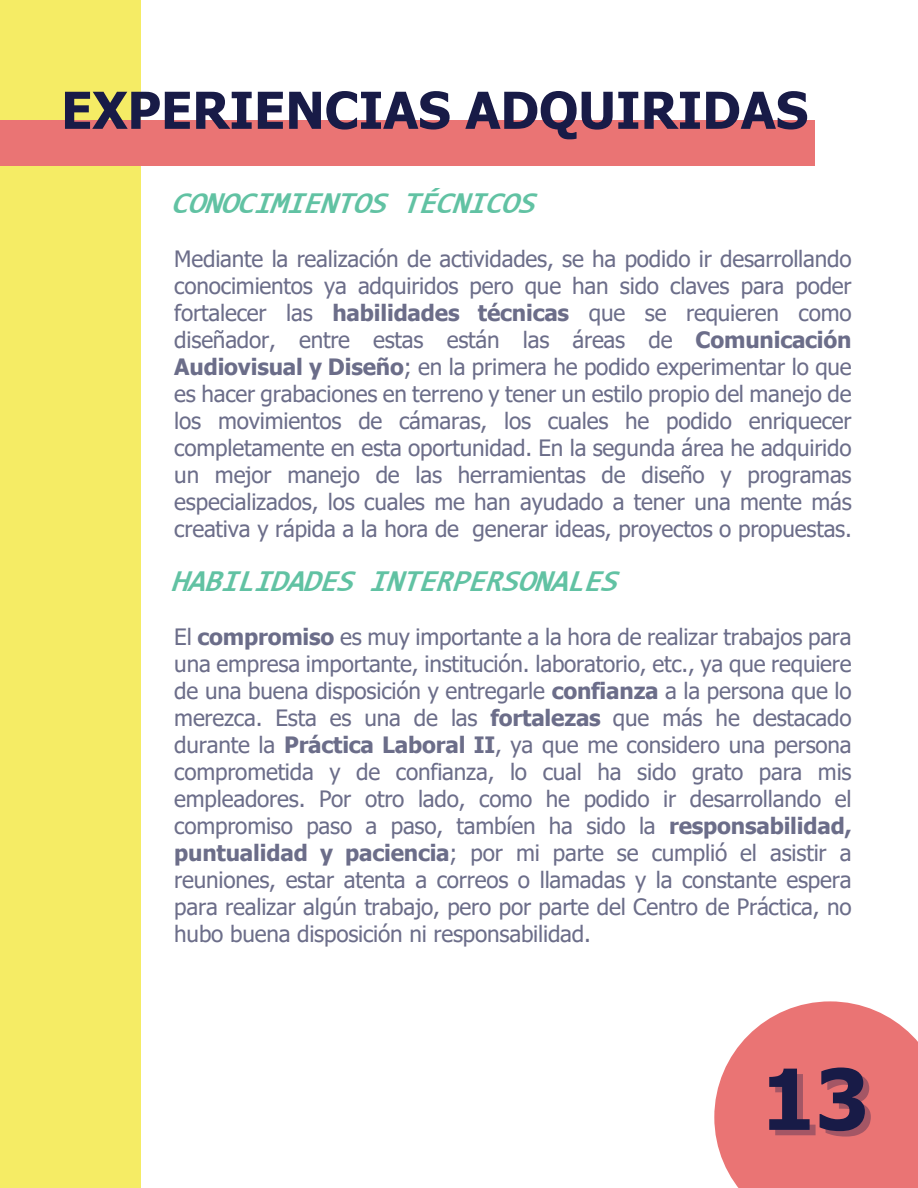
<style>
.page{position:relative;width:918px;height:1188px;background:#fff}
.page>*{position:absolute;margin:0;border:0;box-sizing:border-box;transform-origin:0 0}
.t1{font:700 84px "Tahoma";color:#181b47}
.t2{font:700 51px "Tahoma";color:#181b47}
.t3{font:italic 700 30px "Tahoma";color:#3ab38c}
.t4{font:22.5px/27px "Tahoma";letter-spacing:-.01em;color:rgb(24 27 71/.8);text-align:justify}
.s1{font-weight:700}
</style>
<div class="page">
<div style="left:0;top:0;width:141px;height:1188px;background:#f5ec65"></div>
<svg style="left:714px;top:1001px;width:204px;height:187px;background:#ec8585"></svg>
<div style="left:0;top:120px;width:815px;height:46px;background:#ea7474"></div>
<h2 class="t2" style="left:61px;top:75px;width:748px">EXPERIENCIAS ADQUIRIDAS</h2>
<h3 class="t3" style="left:174px;top:185px;width:365px">CONOCIMIENTOS TÉCNICOS</h3>
<p class="t4" style="left:174px;top:247px;width:679px">Mediante la realización de actividades, se ha podido ir desarrollando conocimientos ya adquiridos pero que han sido claves para poder fortalecer las <span class="s1">habilidades técnicas</span> que se requieren como diseñador, entre estas están las áreas de <span class="s1">Comunicación Audiovisual y Diseño</span>; en la primera he podido experimentar lo que es hacer grabaciones en terreno y tener un estilo propio del manejo de los movimientos de cámaras, los cuales he podido enriquecer completamente en esta oportunidad. En la segunda área he adquirido un mejor manejo de las herramientas de diseño y programas especializados, los cuales me han ayudado a tener una mente más creativa y rápida a la hora de generar ideas, proyectos o propuestas.</p>
<h3 class="t3" style="left:174px;top:563px;width:447px">HABILIDADES INTERPERSONALES</h3>
<p class="t4" style="left:174px;top:625px;width:679px">El <span class="s1">compromiso</span> es muy importante a la hora de realizar trabajos para una empresa importante, institución. laboratorio, etc., ya que requiere de una buena disposición y entregarle <span class="s1">confianza</span> a la persona que lo merezca. Esta es una de las <span class="s1">fortalezas</span> que más he destacado durante la <span class="s1">Práctica Laboral II</span>, ya que me considero una persona comprometida y de confianza, lo cual ha sido grato para mis empleadores. Por otro lado, como he podido ir desarrollando el compromiso paso a paso, tambíen ha sido la <span class="s1">responsabilidad, puntualidad y paciencia</span>; por mi parte se cumplió el asistir a reuniones, estar atenta a correos o llamadas y la constante espera para realizar algún trabajo, pero por parte del Centro de Práctica, no hubo buena disposición ni responsabilidad.</p>
<h1 class="t1" style="left:767px;top:1046px;width:109px">13</h1>
</div>
